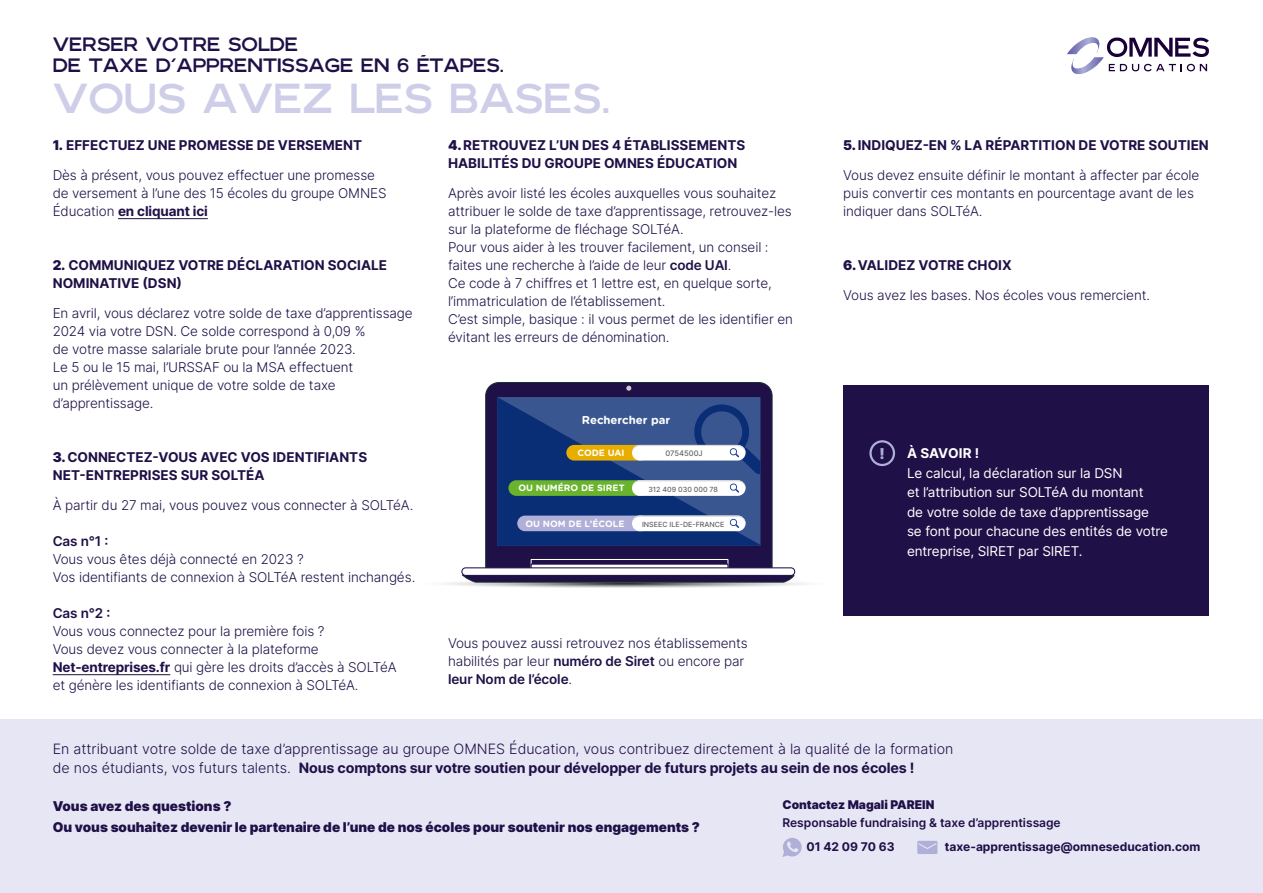
<style>
.page{position:relative;width:1263px;height:893px;background:#fff}
.page>*{position:absolute;margin:0;border:0;box-sizing:border-box;transform-origin:0 0}
.t1{font:500 39px "Inseec U";color:#cfcee9}
.t2{font:500 18px/21.6px "Inseec U";color:#1f1047}
.t3{font:900 15px "Inter";color:#afafd8}
.t4{font:300 14.25px/19.5px "Inter";color:#1f1047}
.t5{font:300 13.5px/18px "Inter";letter-spacing:-.01em;color:#1f1047}
.t6{font:700 13.5px/18px "Inter";color:#1f1047}
.t7{font:13.5px/19.5px "Inter";letter-spacing:-.01em;color:#fff}
.t8{font:900 13.5px/21px "Inter";color:#1f1047}
.t9{font:600 13.5px "Inter";letter-spacing:-.01em;color:#1f1047}
.t10{font:700 13.5px "Inter";letter-spacing:-.005em;color:#fff}
.t11{font:700 12px "Inter";color:#1f1047}
.t12{font:600 12px "Inter";color:#1f1047}
.t13{font:900 12px "Inter";color:#1f1047}
.t14{font:700 11.4px "Gotham Rounded";color:#fff}
.t15{font:700 9.15px "Gotham Rounded";color:#fff}
.t16{font:500 7.5px "Inter";color:#646363}
.t17{font:500 7.05px "Inter";color:#646363}
.s1{font-weight:900}
.s2{font-weight:700}
.s3{font-weight:600}
</style>
<div class="page">
<div style="left:0;top:719px;width:1263px;height:174px;background:#e7e6f5"></div>
<div style="left:843px;top:385px;width:366px;height:231px;background:#1f1047"></div>
<div style="left:869px;top:440px;width:26px;height:26px;border:2px solid #afafd8;border-radius:50%"></div>
<svg style="left:782px;top:838px;width:20px;height:19px"></svg>
<svg style="left:917px;top:841px;width:20px;height:13px"></svg>
<hr style="left:118px;top:218px;width:90px;height:1px;background:#1f1047">
<hr style="left:53px;top:674px;width:117px;height:1px;background:#1f1047">
<svg style="left:485px;top:382px;width:288px;height:185px;background:#221549"></svg>
<svg style="left:626px;top:386px;width:5px;height:5px"></svg>
<div style="left:531px;top:559px;width:197px;height:10px;background:#1f1047"></div>
<div style="left:531px;top:559px;width:197px;height:11px;border:1px solid #fff"></div>
<div style="left:531px;top:564px;width:197px;height:5px;background:#fff"></div>
<svg style="left:445px;top:574px;width:360px;height:14px"></svg>
<div style="left:462px;top:568px;width:333px;height:7px;background:#fff;border-radius:4px"></div>
<div style="left:461px;top:567px;width:334px;height:9px;border:1px solid #1f1047;border-radius:4px"></div>
<svg style="left:497px;top:397px;width:263px;height:149px;background:#4d678e"></svg>
<svg style="left:1067px;top:37px;width:142px;height:38px"></svg>
<h2 class="t2" style="left:53px;top:34px;width:453px">VERSER VOTRE SOLDE<br>DE TAXE D’APPRENTISSAGE EN 6 ÉTAPES.</h2>
<h1 class="t1" style="left:53px;top:76px;width:559px">VOUS AVEZ LES BASES.</h1>
<p class="t6" style="left:53px;top:136px;width:311px"><span class="s1">1.</span> EFFECTUEZ UNE PROMESSE DE VERSEMENT</p>
<p class="t5" style="left:53px;top:166px;width:335px">Dès à présent, vous pouvez effectuer une promesse de versement à l’une des 15 écoles du groupe OMNES<br>Éducation <span class="s2">en cliquant ici</span></p>
<p class="t6" style="left:53px;top:256px;width:336px"><span class="s1">2.</span> COMMUNIQUEZ VOTRE DÉCLARATION SOCIALE<br>NOMINATIVE (DSN)</p>
<p class="t5" style="left:53px;top:304px;width:361px">En avril, vous déclarez votre solde de taxe d’apprentissage 2024 via votre DSN. Ce solde correspond à 0,09 %<br>de votre masse salariale brute pour l’année 2023.<br>Le 5 ou le 15 mai, l’URSSAF ou la MSA effectuent<br>un prélèvement unique de votre solde de taxe d’apprentissage.</p>
<p class="t6" style="left:448px;top:136px;width:299px"><span class="s1">4.</span> RETROUVEZ L’UN DES 4 ÉTABLISSEMENTS<br>HABILITÉS DU GROUPE OMNES ÉDUCATION</p>
<p class="t5" style="left:448px;top:184px;width:346px">Après avoir listé les écoles auxquelles vous souhaitez attribuer le solde de taxe d’apprentissage, retrouvez-les sur la plateforme de fléchage SOLTéA.<br>Pour vous aider à les trouver facilement, un conseil : faites une recherche à l’aide de leur <span class="s3">code UAI</span>.<br>Ce code à 7 chiffres et 1 lettre est, en quelque sorte, l’immatriculation de l’établissement.<br>C’est simple, basique : il vous permet de les identifier en évitant les erreurs de dénomination.</p>
<p class="t6" style="left:53px;top:448px;width:316px"><span class="s1">3.</span> CONNECTEZ-VOUS AVEC VOS IDENTIFIANTS<br>NET-ENTREPRISES SUR SOLTÉA</p>
<p class="t5" style="left:53px;top:496px;width:362px">À partir du 27 mai, vous pouvez vous connecter à SOLTéA.</p>
<p class="t9" style="left:53px;top:532px;width:57px">Cas n°1 :</p>
<p class="t5" style="left:53px;top:550px;width:364px">Vous vous êtes déjà connecté en 2023 ?<br>Vos identifiants de connexion à SOLTéA restent inchangés.</p>
<p class="t9" style="left:53px;top:604px;width:59px">Cas n°2 :</p>
<p class="t5" style="left:53px;top:622px;width:346px">Vous vous connectez pour la première fois ?<br>Vous devez vous connecter à la plateforme <span class="s2">Net-entreprises.fr</span> qui gère les droits d’accès à SOLTéA et génère les identifiants de connexion à SOLTéA.</p>
<p class="t14" style="left:582px;top:411px;width:90px">Rechercher par</p>
<p class="t15" style="left:577px;top:446px;width:49px">CODE UAI</p>
<p class="t16" style="left:665px;top:448px;width:39px">0754500J</p>
<p class="t15" style="left:518px;top:481px;width:108px">OU NUMÉRO DE SIRET</p>
<p class="t17" style="left:648px;top:484px;width:71px">312 409 030 000 78</p>
<p class="t15" style="left:525px;top:517px;width:101px">OU NOM DE L’ÉCOLE</p>
<p class="t17" style="left:642px;top:519px;width:84px">INSEEC ILE-DE-FRANCE</p>
<p class="t5" style="left:448px;top:634px;width:301px">Vous pouvez aussi retrouvez nos établissements habilités par leur <span class="s3">numéro de Siret</span> ou encore par <span class="s3">leur Nom de l’école</span>.</p>
<p class="t6" style="left:843px;top:136px;width:367px"><span class="s1">5.</span> INDIQUEZ-EN % LA RÉPARTITION DE VOTRE SOUTIEN</p>
<p class="t5" style="left:843px;top:166px;width:358px">Vous devez ensuite définir le montant à affecter par école puis convertir ces montants en pourcentage avant de les indiquer dans SOLTéA.</p>
<p class="t6" style="left:843px;top:256px;width:170px"><span class="s1">6.</span> VALIDEZ VOTRE CHOIX</p>
<p class="t5" style="left:843px;top:286px;width:308px">Vous avez les bases. Nos écoles vous remercient.</p>
<p class="t3" style="left:879px;top:442px;width:7px">!</p>
<p class="t10" style="left:907px;top:443px;width:73px">À SAVOIR !</p>
<p class="t7" style="left:907px;top:463px;width:262px">Le calcul, la déclaration sur la DSN<br>et l’attribution sur SOLTéA du montant<br>de votre solde de taxe d’apprentissage<br>se font pour chacune des entités de votre entreprise, SIRET par SIRET.</p>
<p class="t4" style="left:53px;top:738px;width:902px">En attribuant votre solde de taxe d’apprentissage au groupe OMNES Éducation, vous contribuez directement à la qualité de la formation de nos étudiants, vos futurs talents. <span class="s2">Nous comptons sur votre soutien pour développer de futurs projets au sein de nos écoles !</span></p>
<p class="t8" style="left:53px;top:795px;width:649px">Vous avez des questions ?<br>Ou vous souhaitez devenir le partenaire de l’une de nos écoles pour soutenir nos engagements ?</p>
<p class="t13" style="left:782px;top:796px;width:153px">Contactez Magali PAREIN</p>
<p class="t12" style="left:782px;top:814px;width:280px">Responsable fundraising &amp; taxe d’apprentissage</p>
<p class="t11" style="left:806px;top:838px;width:90px">01 42 09 70 63</p>
<p class="t11" style="left:945px;top:838px;width:257px">taxe-apprentissage@omneseducation.com</p>
</div>
